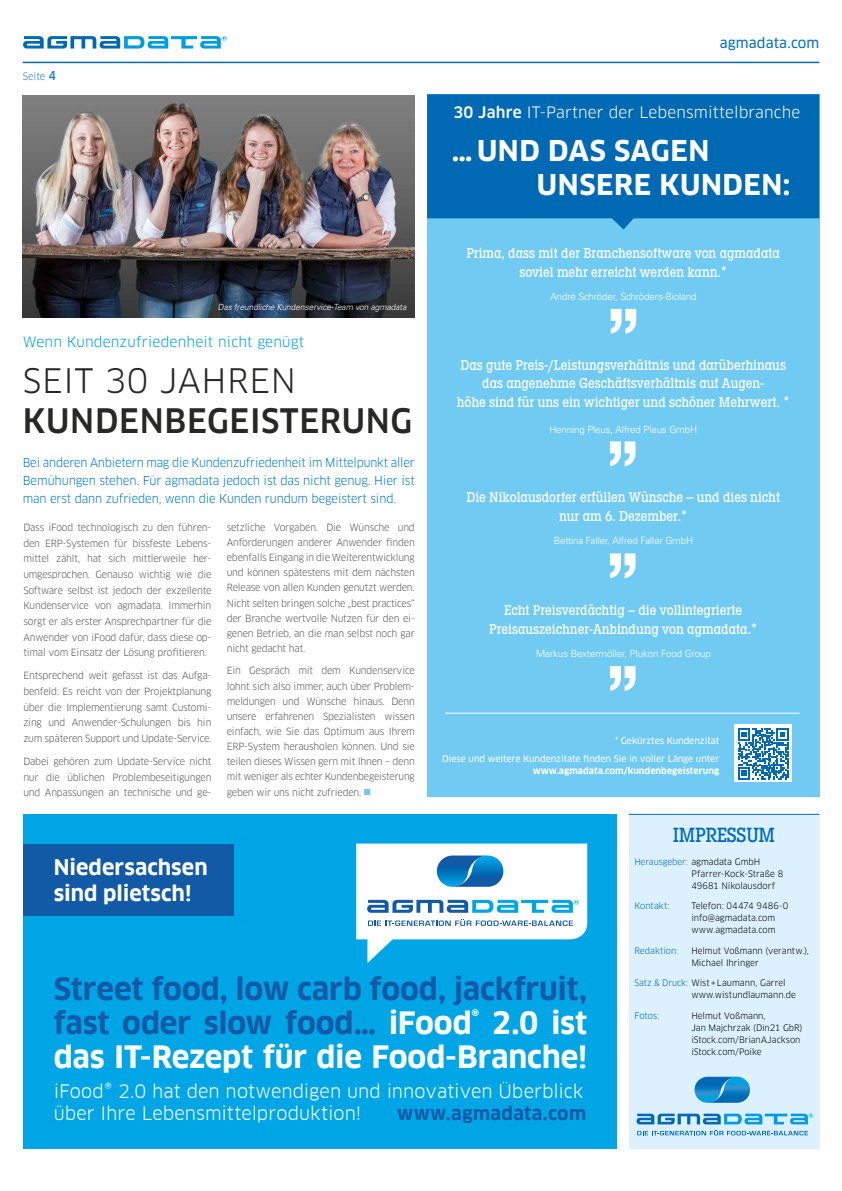
<style>
.page{position:relative;width:842px;height:1191px;background:#fff}
.page>*{position:absolute;margin:0;border:0;box-sizing:border-box;transform-origin:0 0}
.t1{font:500 33px "Clan OT";letter-spacing:.02em;color:#282827}
.t2{font:33px "Clan OT";letter-spacing:.02em;color:#282827}
.t3{font:700 30.1px/33.8px "Clan Offc";letter-spacing:-.005em;color:#135aa6;text-align:justify}
.t4{font:700 28px/33.6px "Clan OT";letter-spacing:.02em;color:#fff}
.t5{font:700 21.1px/25.4px "Clan Offc";letter-spacing:.005em;color:#fff}
.t6{font:500 condensed 20px "Lubalin Graph Std";letter-spacing:-.01em;color:#0069b4}
.t7{font:18.2px/21.1px "Clan Offc";color:#fff}
.t8{font:700 18.2px "Clan Offc";letter-spacing:.02em;color:#135aa6}
.t9{font:15.4px "Clan OT";letter-spacing:.01em;color:#fff}
.t10{font:500 condensed 14px/19px "Lubalin Graph Std";color:#fff;text-align:center}
.t11{font:14px "Clan OT";letter-spacing:.01em;color:#00a0e3}
.t12{font:13.9px "Clan OT News";letter-spacing:.01em;color:#006fb8}
.t13{font:12px/18px "Clan OT";letter-spacing:-.01em;color:#007ac0;text-align:justify;scale:.95 1}
.t14{font:300 10px "Univers LT Std";letter-spacing:-.01em;color:#fff}
.t15{font:10px "Clan OT";letter-spacing:-.01em;color:#2581c4}
.t16{font:9.7px/15.2px "Clan OT";letter-spacing:-.02em;color:#575756;text-align:justify}
.t17{font:9px/17.7px "Clan OT News";letter-spacing:-.01em;color:#fff;text-align:right}
.t18{font:700 9px "Clan OT";color:#fff}
.t19{font:8.7px/12px "Clan OT";color:#000}
.t20{font:8.7px "Clan OT";color:#0069b4}
.t21{font:italic 300 8.5px "Univers LT Std";color:#fff}
.s1{font-weight:500;font-size:12px}
.s2{font-weight:500}
.s3{font-size:12px}
.s4{color:#fff}
.s5{color:#0069b4}
.s6{color:#5497c2}
</style>
<div class="page">
<div style="left:629px;top:814px;width:190px;height:334px;background:#dcf0fd"></div>
<svg style="left:364px;top:790px;width:5px;height:5px"></svg>
<img style="left:23px;top:96px;width:392px;height:221px">
<hr style="left:23px;top:62px;width:796px;height:1px;background:#0069b4">
<svg style="left:23px;top:36px;width:204px;height:13px"></svg>
<div style="left:427px;top:94px;width:392px;height:702px;background:#71caf2"></div>
<svg style="left:610px;top:441px;width:26px;height:25px"></svg>
<svg style="left:427px;top:94px;width:392px;height:135px;background:#0870b8"></svg>
<svg style="left:611px;top:309px;width:25px;height:25px"></svg>
<svg style="left:610px;top:553px;width:26px;height:25px"></svg>
<svg style="left:610px;top:666px;width:26px;height:25px"></svg>
<hr style="left:445px;top:712px;width:354px;height:1px;background:#fff">
<div style="left:735px;top:725px;width:57px;height:57px;background:#fff"></div>
<svg style="left:738px;top:728px;width:51px;height:51px"></svg>
<svg style="left:636px;top:1113px;width:177px;height:22px"></svg>
<svg style="left:694px;top:1076px;width:56px;height:26px"></svg>
<hr style="left:629px;top:814px;width:190px;height:1px;background:#0069b4">
<div style="left:23px;top:814px;width:594px;height:334px;background:#00a5e6"></div>
<div style="left:23px;top:843px;width:211px;height:72px;background:#135aa6"></div>
<svg style="left:356px;top:843px;width:231px;height:120px"></svg>
<p class="t15" style="left:23px;top:71px;width:35px">Seite <span class="s1">4</span></p>
<p class="t21" style="left:218px;top:302px;width:192px">Das freundliche Kundenservice-Team von agmadata</p>
<h3 class="t11" style="left:23px;top:333px;width:283px">Wenn Kundenzufriedenheit nicht genügt</h3>
<h1 class="t2" style="left:23px;top:361px;width:275px">SEIT 30 JAHREN</h1>
<h1 class="t1" style="left:23px;top:401px;width:391px">KUNDENBEGEISTERUNG</h1>
<p class="t13" style="left:23px;top:453px;width:414px">Bei anderen Anbietern mag die Kundenzufriedenheit im Mittelpunkt aller Bemühungen stehen. Für agmadata jedoch ist das nicht genug. Hier ist man erst dann zufrieden, wenn die Kunden rundum begeistert sind.</p>
<p class="t16" style="left:23px;top:519px;width:190px;line-height:15.7px">Dass iFood technologisch zu den führen&shy;den ERP-Systemen für bissfeste Lebens&shy;mittel zählt, hat sich mittlerweile her&shy;umgesprochen. Genauso wichtig wie die Software selbst ist jedoch der exzellente Kundenservice von agmadata. Immerhin sorgt er als erster Ansprechpartner für die Anwender von iFood dafür, dass diese op&shy;timal vom Einsatz der Lösung profitieren.</p>
<p class="t16" style="left:23px;top:668px;width:190px;line-height:15.7px">Entsprechend weit gefasst ist das Aufga&shy;benfeld: Es reicht von der Projektplanung über die Implementierung samt Customi&shy;zing und Anwender-Schulungen bis hin zum späteren Support und Update-Service.</p>
<p class="t16" style="left:23px;top:753px;width:190px;line-height:15.7px">Dabei gehören zum Update-Service nicht nur die üblichen Problembeseitigungen und Anpassungen an technische und ge-</p>
<p class="t16" style="left:227px;top:519px;width:190px">setzliche Vorgaben. Die Wünsche und Anforderungen anderer Anwender finden ebenfalls Eingang in die Weiterentwicklung und können spätestens mit dem nächsten Release von allen Kunden genutzt werden.<br>Nicht selten bringen solche „best practices“ der Branche wertvolle Nutzen für den ei&shy;genen Betrieb, an die man selbst noch gar nicht gedacht hat.</p>
<p class="t16" style="left:227px;top:663px;width:190px">Ein Gespräch mit dem Kundenservice lohnt sich also immer, auch über Problem&shy;meldungen und Wünsche hinaus. Denn unsere erfahrenen Spezialisten wissen einfach, wie Sie das Optimum aus Ihrem ERP-System herausholen können. Und sie teilen dieses Wissen gern mit Ihnen – denn mit weniger als echter Kundenbegeisterung geben wir uns nicht zufrieden.</p>
<h3 class="t12" style="left:720px;top:35px;width:101px">agmadata.com</h3>
<h3 class="t9" style="left:453px;top:104px;width:348px"><span class="s2">30 Jahre</span> IT-Partner der Lebensmittelbranche</h3>
<h3 class="t4" style="left:537px;top:134px;width:255px;text-indent:-85px">… UND DAS SAGEN<br>UNSERE KUNDEN:</h3>
<h3 class="t10" style="left:466px;top:244px;width:315px">Prima, dass mit der Branchensoftware von agmadata soviel mehr erreicht werden kann.<span class="s3">*</span></h3>
<p class="t14" style="left:550px;top:290px;width:148px">André Schröder, Schröders-Bioland</p>
<h3 class="t10" style="left:457px;top:356px;width:334px;line-height:18.5px">Das gute Preis-/Leistungsverhältnis und darüberhinaus das angenehme Geschäftsverhältnis auf Augen-<br>höhe sind für uns ein wichtiger und schöner Mehrwert. <span class="s3">*</span></h3>
<p class="t14" style="left:549px;top:423px;width:149px">Henning Pleus, Alfred Pleus GmbH</p>
<h3 class="t10" style="left:466px;top:487px;width:315px">Die Nikolausdorfer erfüllen Wünsche – und dies nicht nur am 6. Dezember.<span class="s3">*</span></h3>
<p class="t14" style="left:554px;top:534px;width:141px">Bettina Faller, Alfred Faller GmbH</p>
<h3 class="t10" style="left:489px;top:600px;width:270px">Echt Preisverdächtig – die vollintegrierte<br>Preisauszeichner-Anbindung von agmadata.<span class="s3">*</span></h3>
<p class="t14" style="left:536px;top:647px;width:176px">Markus Bextermöller, Plukon Food Group</p>
<p class="t17" style="left:442px;top:732px;width:279px">* Gekürztes Kundenzitat<br>Diese und weitere Kundenzitate finden Sie in voller Länge unter</p>
<p class="t18" style="left:533px;top:765px;width:188px">www.agmadata.com/kundenbegeisterung</p>
<h3 class="t6" style="left:673px;top:822px;width:104px">IMPRESSUM</h3>
<h3 class="t5" style="left:54px;top:855px;width:156px">Niedersachsen sind plietsch!</h3>
<h2 class="t3" style="left:54px;top:972px;width:535px">Street food, low carb food, jackfruit, fast oder slow food… <span class="s4">iFood</span><sup>®</sup> <span class="s4">2.0 ist das IT-Rezept für die Food-Branche!</span></h2>
<h3 class="t7" style="left:54px;top:1081px;width:531px">iFood® 2.0 hat den notwendigen und innovativen Überblick über Ihre Lebensmittelproduktion!</h3>
<h3 class="t8" style="left:397px;top:1102px;width:190px">www.agmadata.com</h3>
<p class="t19" style="left:691px;top:855px;width:93px;text-indent:-57px"><span class="s5">Herausgeber:</span> agmadata GmbH<br>Pfarrer-Kock-Straße 8<br>49681 Nikolausdorf</p>
<p class="t20" style="left:634px;top:900px;width:37px">Kontakt:</p>
<p class="t19" style="left:691px;top:900px;width:99px">Telefon: 04474 9486-0 info@agmadata.com www.agmadata.com</p>
<p class="t20" style="left:634px;top:945px;width:46px">Redaktion<span class="s6">:</span></p>
<p class="t19" style="left:691px;top:944px;width:119px">Helmut Voßmann (verantw.),<br>Michael Ihringer</p>
<p class="t19" style="left:691px;top:977px;width:106px;text-indent:-57px"><span class="s5">Satz &amp; Druck:</span> Wist+Laumann, Garrel www.wistundlaumann.de</p>
<p class="t20" style="left:634px;top:1010px;width:27px">Fotos:</p>
<p class="t19" style="left:691px;top:1009px;width:113px">Helmut Voßmann,<br>Jan Majchrzak (Din21 GbR) iStock.com/BrianAJackson iStock.com/Poike</p>
</div>
